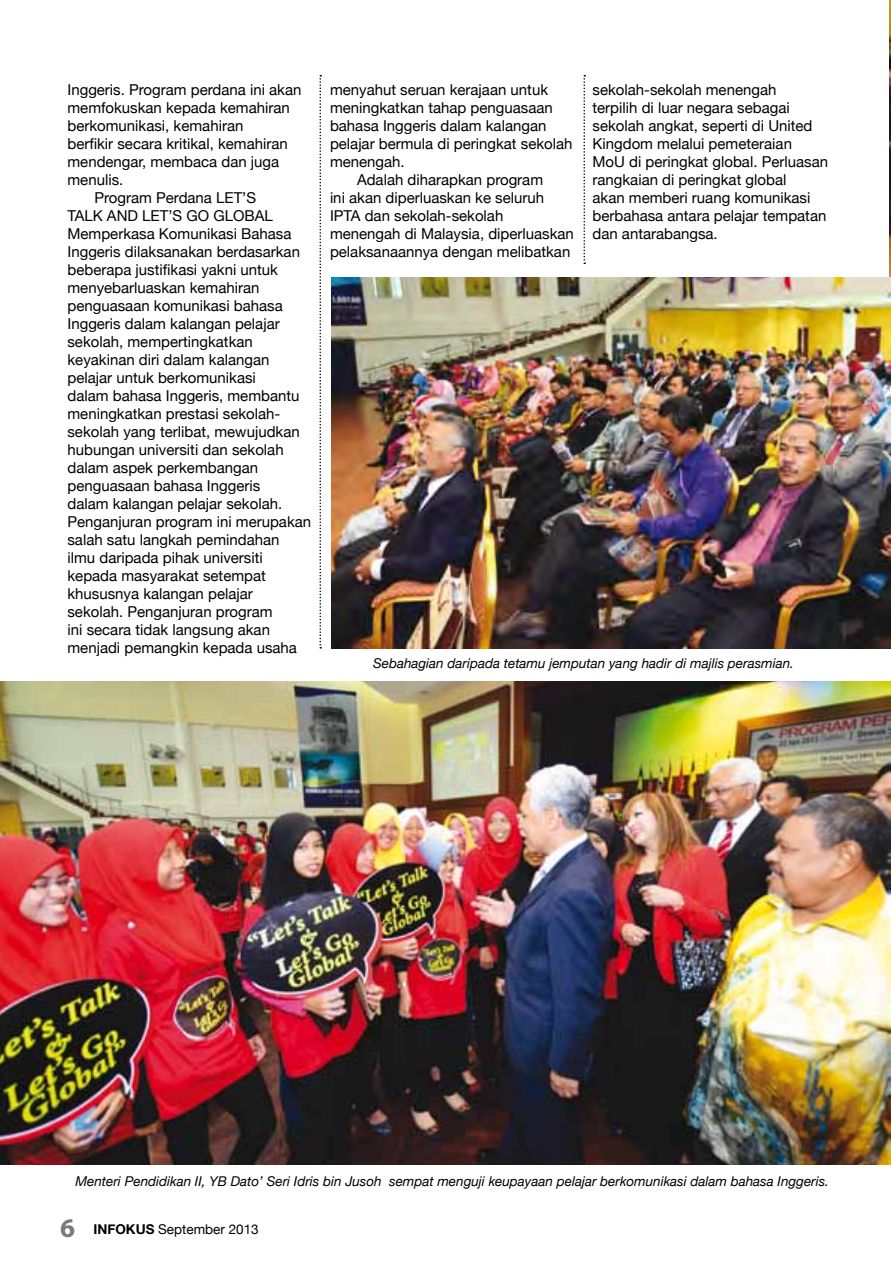
<style>
.page{position:relative;width:891px;height:1269px;background:#fff}
.page>*{position:absolute;margin:0;border:0;box-sizing:border-box;transform-origin:0 0}
.t1{font:15px/18px "Helvetica Neue";color:#000}
.t2{font:italic 13.5px "Helvetica Neue";color:#000}
.t3{font:13.5px "Helvetica Neue";color:#000}
.s1{font-family:"Myriad Pro";font-weight:700;font-size:27px;color:#797a7c}
.s2{font-weight:700}
</style>
<div class="page">
<svg style="left:320px;top:75px;width:1px;height:574px"></svg>
<svg style="left:584px;top:75px;width:1px;height:189px"></svg>
<img style="left:890px;top:0;width:1px;height:277px">
<img style="left:331px;top:277px;width:560px;height:372px">
<img style="left:0;top:681px;width:891px;height:484px">
<p class="t1" style="left:67px;top:80px;width:235px">Inggeris. Program perdana ini akan</p>
<p class="t1" style="left:67px;top:98px;width:224px">memfokuskan kepada kemahiran</p>
<p class="t1" style="left:67px;top:116px;width:177px">berkomunikasi, kemahiran</p>
<p class="t1" style="left:67px;top:134px;width:222px">berfikir secara kritikal, kemahiran</p>
<p class="t1" style="left:67px;top:152px;width:213px">mendengar, membaca dan juga</p>
<p class="t1" style="left:67px;top:170px;width:57px">menulis.</p>
<p class="t1" style="left:94px;top:188px;width:163px">Program Perdana LET’S</p>
<p class="t1" style="left:67px;top:206px;width:207px">TALK AND LET’S GO GLOBAL</p>
<p class="t1" style="left:67px;top:224px;width:225px">Memperkasa Komunikasi Bahasa</p>
<p class="t1" style="left:67px;top:242px;width:234px">Inggeris dilaksanakan berdasarkan</p>
<p class="t1" style="left:67px;top:260px;width:212px">beberapa justifikasi yakni untuk</p>
<p class="t1" style="left:67px;top:278px;width:194px">menyebarluaskan kemahiran</p>
<p class="t1" style="left:67px;top:296px;width:217px">penguasaan komunikasi bahasa</p>
<p class="t1" style="left:67px;top:314px;width:214px">Inggeris dalam kalangan pelajar</p>
<p class="t1" style="left:67px;top:332px;width:187px">sekolah, mempertingkatkan</p>
<p class="t1" style="left:67px;top:350px;width:204px">keyakinan diri dalam kalangan</p>
<p class="t1" style="left:67px;top:368px;width:190px">pelajar untuk berkomunikasi</p>
<p class="t1" style="left:67px;top:386px;width:234px">dalam bahasa Inggeris, membantu</p>
<p class="t1" style="left:67px;top:404px;width:214px">meningkatkan prestasi sekolah-</p>
<p class="t1" style="left:67px;top:422px;width:234px">sekolah yang terlibat, mewujudkan</p>
<p class="t1" style="left:67px;top:440px;width:218px">hubungan universiti dan sekolah</p>
<p class="t1" style="left:67px;top:458px;width:192px">dalam aspek perkembangan</p>
<p class="t1" style="left:67px;top:476px;width:194px">penguasaan bahasa Inggeris</p>
<p class="t1" style="left:67px;top:494px;width:216px">dalam kalangan pelajar sekolah.</p>
<p class="t1" style="left:67px;top:512px;width:245px">Penganjuran program ini merupakan</p>
<p class="t1" style="left:67px;top:530px;width:214px">salah satu langkah pemindahan</p>
<p class="t1" style="left:67px;top:548px;width:197px">ilmu daripada pihak universiti</p>
<p class="t1" style="left:67px;top:566px;width:200px">kepada masyarakat setempat</p>
<p class="t1" style="left:67px;top:584px;width:187px">khususnya kalangan pelajar</p>
<p class="t1" style="left:67px;top:602px;width:207px">sekolah. Penganjuran program</p>
<p class="t1" style="left:67px;top:620px;width:204px">ini secara tidak langsung akan</p>
<p class="t1" style="left:67px;top:638px;width:231px">menjadi pemangkin kepada usaha</p>
<p class="t1" style="left:330px;top:80px;width:220px">menyahut seruan kerajaan untuk</p>
<p class="t1" style="left:330px;top:98px;width:224px">meningkatkan tahap penguasaan</p>
<p class="t1" style="left:330px;top:116px;width:218px">bahasa Inggeris dalam kalangan</p>
<p class="t1" style="left:330px;top:134px;width:244px">pelajar bermula di peringkat sekolah</p>
<p class="t1" style="left:330px;top:152px;width:76px">menengah.</p>
<p class="t1" style="left:357px;top:170px;width:188px">Adalah diharapkan program</p>
<p class="t1" style="left:330px;top:188px;width:216px">ini akan diperluaskan ke seluruh</p>
<p class="t1" style="left:330px;top:206px;width:175px">IPTA dan sekolah-sekolah</p>
<p class="t1" style="left:330px;top:224px;width:245px">menengah di Malaysia, diperluaskan</p>
<p class="t1" style="left:330px;top:242px;width:242px">pelaksanaannya dengan melibatkan</p>
<p class="t1" style="left:592px;top:80px;width:237px">sekolah-sekolah menengah<br>terpilih di luar negara sebagai sekolah angkat, seperti di United<br>Kingdom melalui pemeteraian<br>MoU di peringkat global. Perluasan rangkaian di peringkat global<br>akan memberi ruang komunikasi berbahasa antara pelajar tempatan dan antarabangsa.</p>
<p class="t2" style="left:373px;top:652px;width:422px">Sebahagian daripada tetamu jemputan yang hadir di majlis perasmian.</p>
<p class="t2" style="left:75px;top:1170px;width:755px">Menteri Pendidikan II, YB Dato’ Seri Idris bin Jusoh sempat menguji keupayaan pelajar berkomunikasi dalam bahasa Inggeris.</p>
<p class="t3" style="left:60px;top:1218px;width:200px"><span class="s1">6</span> <span class="s2">INFOKUS</span> September 2013</p>
</div>
